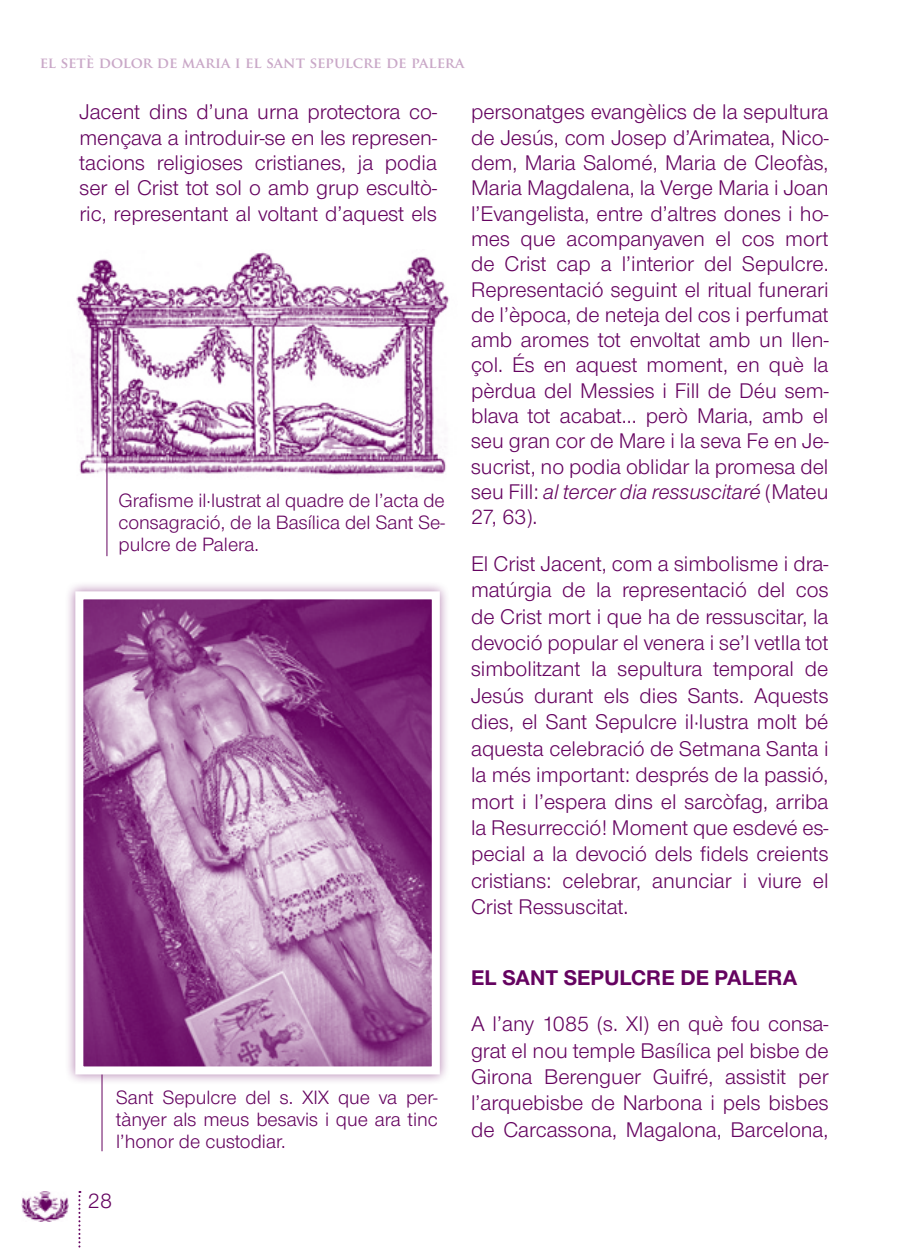
<style>
.page{position:relative;width:908px;height:1248px;background:#fff}
.page>*{position:absolute;margin:0;border:0;box-sizing:border-box;transform-origin:0 0}
.t1{font:22px/25.2px "Nimbus Sans Novus T";color:#650360;text-align:justify}
.t2{font:700 22px "Nimbus Sans Novus T";color:#650360}
.t3{font:20px/22px "Nimbus Sans Novus T";color:#650360;text-align:justify}
.t4{font:700 14.8px "Trajan Pro";color:#c9a7c7}
.s1{font-style:italic}
</style>
<div class="page">
<svg style="left:78px;top:1191px;width:2px;height:57px"></svg>
<img style="left:21px;top:1191px;width:47px;height:30px">
<hr style="left:101px;top:1045px;width:1px;height:106px;background:#650360">
<div style="left:64px;top:580px;width:386px;height:505px;background:#650360;opacity:.5"></div>
<svg style="left:71px;top:587px;width:372px;height:491px;background:#a770a4"></svg>
<img style="left:76px;top:252px;width:374px;height:229px">
<hr style="left:106px;top:457px;width:1px;height:99px;background:#650360">
<p class="t4" style="left:40px;top:53px;width:426px">EL SETÈ DOLOR DE MARIA I EL SANT SEPULCRE DE PALERA</p>
<p class="t1" style="left:79px;top:99px;width:359px">Jacent dins d’una urna protectora co&shy;mençava a introduir-se en les represen&shy;tacions religioses cristianes, ja podia ser el Crist tot sol o amb grup escultò&shy;ric, representant al voltant d’aquest els</p>
<p class="t1" style="left:471px;top:99px;width:359px">personatges evangèlics de la sepultura de Jesús, com Josep d’Arimatea, Nico&shy;dem, Maria Salomé, Maria de Cleofàs, Maria Magdalena, la Verge Maria i Joan l’Evangelista, entre d’altres dones i ho&shy;mes que acompanyaven el cos mort de Crist cap a l’interior del Sepulcre.<br>Representació seguint el ritual funerari de l’època, de neteja del cos i perfumat amb aromes tot envoltat amb un llen&shy;çol. És en aquest moment, en què la pèrdua del Messies i Fill de Déu sem&shy;blava tot acabat... però Maria, amb el seu gran cor de Mare i la seva Fe en Je&shy;sucrist, no podia oblidar la promesa del seu Fill: <span class="s1">al tercer dia ressuscitaré</span> (Mateu 27, 63).</p>
<p class="t1" style="left:471px;top:550px;width:359px;line-height:26.4px">El Crist Jacent, com a simbolisme i dra&shy;matúrgia de la representació del cos de Crist mort i que ha de ressuscitar, la devoció popular el venera i se’l vetlla tot simbolitzant la sepultura temporal de Jesús durant els dies Sants. Aquests dies, el Sant Sepulcre il·lustra molt bé aquesta celebració de Setmana Santa i la més important: després de la passió, mort i l’espera dins el sarcòfag, arriba la Resurrecció! Moment que esdevé es&shy;pecial a la devoció dels fidels creients cristians: celebrar, anunciar i viure el Crist Ressuscitat.</p>
<p class="t3" style="left:118px;top:489px;width:328px">Grafisme il·lustrat al quadre de l’acta de consagració, de la Basílica del Sant Se&shy;pulcre de Palera.</p>
<p class="t3" style="left:116px;top:1085px;width:323px">Sant Sepulcre del s. XIX que va per&shy;tànyer als meus besavis i que ara tinc l’honor de custodiar.</p>
<p class="t1" style="left:88px;top:1187px;width:26px">28</p>
<p class="t2" style="left:471px;top:964px;width:327px">EL SANT SEPULCRE DE PALERA</p>
<p class="t1" style="left:471px;top:1010px;width:359px;line-height:26.4px">A l’any 1085 (s. XI) en què fou consa&shy;grat el nou temple Basílica pel bisbe de Girona Berenguer Guifré, assistit per l’arquebisbe de Narbona i pels bisbes de Carcassona, Magalona, Barcelona,</p>
</div>
